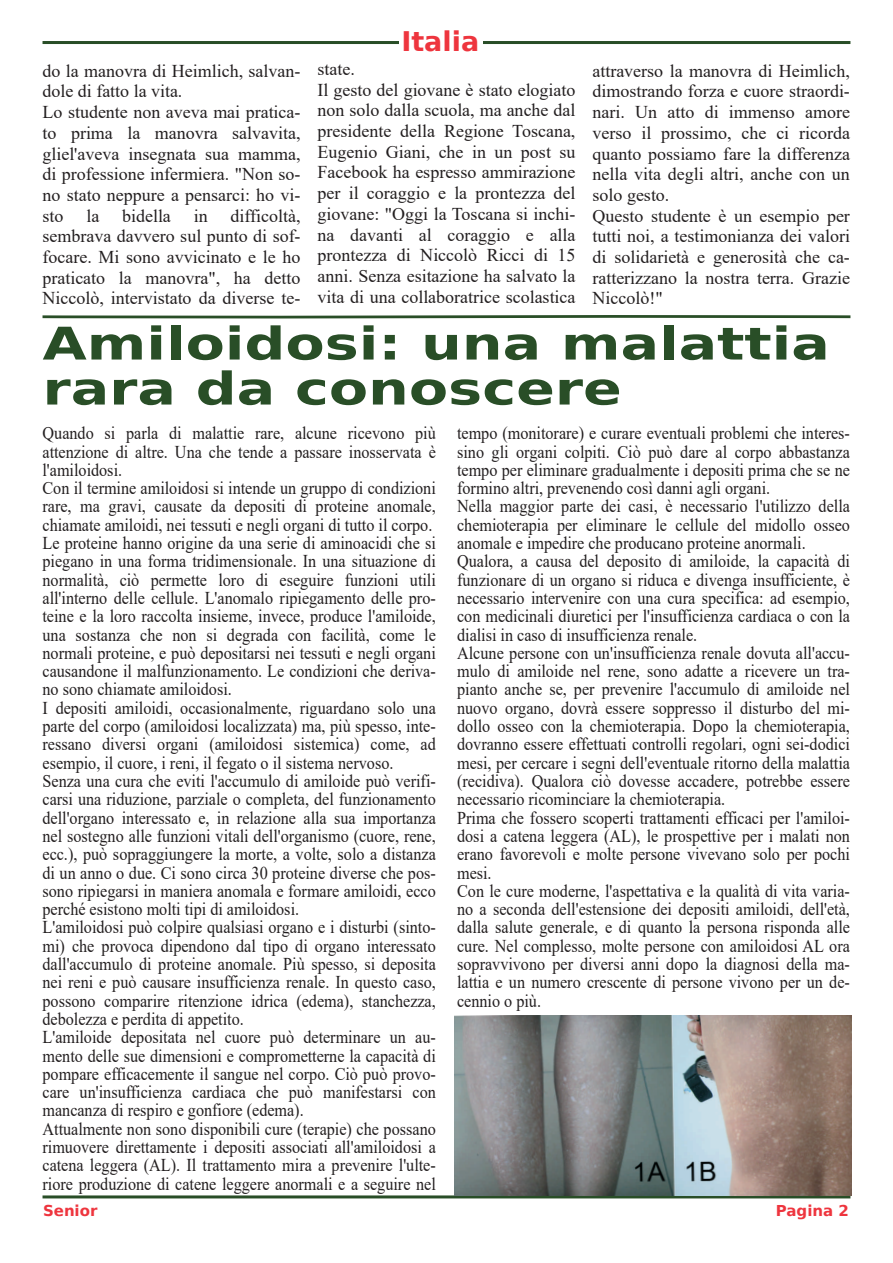
<style>
.page{position:relative;width:893px;height:1263px;background:#fff}
.page>*{position:absolute;margin:0;border:0;box-sizing:border-box;transform-origin:0 0}
.t1{font:700 45px/45px "Bitstream Vera Sans";color:#294e27;scale:1.27 1}
.t2{font:700 27px "Bitstream Vera Sans";color:#ee353e}
.t3{font:18px/18.3px "Times New Roman";color:#231f20;scale:.9 1}
.t4{font:18px/20.7px "Times New Roman";color:#231f20}
.t5{font:700 15px "Bitstream Vera Sans";color:#ee353e}
</style>
<div class="page">
<hr style="left:43px;top:1195px;width:807px;height:3px;background:#294e27">
<hr style="left:43px;top:41px;width:807px;height:3px;background:#294e27">
<div style="left:400px;top:30px;width:83px;height:30px;background:#fff"></div>
<svg style="left:43px;top:315px;width:807px;height:4px;background:#6a8368"></svg>
<img style="left:454px;top:1016px;width:398px;height:180px">
<p class="t4" style="left:43px;top:60px;width:259px">do la manovra di Heimlich, salvan‐ dole di fatto la vita.<br>Lo studente non aveva mai pratica‐ to prima la manovra salvavita, gliel'aveva insegnata sua mamma, di professione infermiera. "Non so‐ no stato neppure a pensarci: ho vi‐ sto</p>
<p class="t4" style="left:43px;top:205px;width:259px;text-align:justify;text-indent:188px">difficoltà, sembrava davvero sul punto di sof‐ focare. Mi sono avvicinato e le ho praticato la manovra", ha detto Niccolò, intervistato da diverse te‐</p>
<p class="t4" style="left:86px;top:205px;width:14px">la</p>
<p class="t4" style="left:122px;top:205px;width:50px">bidella</p>
<p class="t4" style="left:194px;top:205px;width:15px">in</p>
<h2 class="t2" style="left:401px;top:26px;width:79px">Italia</h2>
<p class="t4" style="left:317px;top:59px;width:259px">state.<br>Il gesto del giovane è stato elogiato non solo dalla scuola, ma anche dal presidente della Regione Toscana,<br>Eugenio Giani, che in un post su<br>Facebook ha espresso ammirazione per il coraggio e la prontezza del giovane: "Oggi la Toscana si inchi‐ na davanti al coraggio e alla prontezza di Niccolò Ricci di 15 anni. Senza esitazione ha salvato la vita di una collaboratrice scolastica</p>
<p class="t4" style="left:592px;top:60px;width:259px">attraverso la manovra di Heimlich, dimostrando forza e cuore straordi‐ nari. Un atto di immenso amore verso il prossimo, che ci ricorda quanto possiamo fare la differenza nella vita degli altri, anche con un solo gesto.<br>Questo studente è un esempio per tutti noi, a testimonianza dei valori di solidarietà e generosità che ca‐ ratterizzano la nostra terra. Grazie<br>Niccolò!"</p>
<h1 class="t1" style="left:43px;top:321px;width:621px">Amiloidosi: una malattia rara da conoscere</h1>
<p class="t3" style="left:43px;top:424px;width:439px">Quando si parla di malattie rare, alcune ricevono più attenzione di altre. Una che tende a passare inosservata è l'amiloidosi.<br>Con il termine amiloidosi si intende un gruppo di condizioni rare, ma gravi, causate da depositi di proteine anomale, chiamate amiloidi, nei tessuti e negli organi di tutto il corpo.<br>Le proteine hanno origine da una serie di aminoacidi che si piegano in una forma tridimensionale. In una situazione di normalità, ciò permette loro di eseguire funzioni utili all'interno delle cellule. L'anomalo ripiegamento delle pro‐ teine e la loro raccolta insieme, invece, produce l'amiloide, una sostanza che non si degrada con facilità, come le normali proteine, e può depositarsi nei tessuti e negli organi causandone il malfunzionamento. Le condizioni che deriva‐ no sono chiamate amiloidosi.<br>I depositi amiloidi, occasionalmente, riguardano solo una parte del corpo (amiloidosi localizzata) ma, più spesso, inte‐ ressano diversi organi (amiloidosi sistemica) come, ad esempio, il cuore, i reni, il fegato o il sistema nervoso.<br>Senza una cura che eviti l'accumulo di amiloide può verifi‐ carsi una riduzione, parziale o completa, del funzionamento dell'organo interessato e, in relazione alla sua importanza nel sostegno alle funzioni vitali dell'organismo (cuore, rene, ecc.), può sopraggiungere la morte, a volte, solo a distanza di un anno o due. Ci sono circa 30 proteine diverse che pos‐ sono ripiegarsi in maniera anomala e formare amiloidi, ecco perché esistono molti tipi di amiloidosi.<br>L'amiloidosi può colpire qualsiasi organo e i disturbi (sinto‐ mi) che provoca dipendono dal tipo di organo interessato dall'accumulo di proteine anomale. Più spesso, si deposita nei reni e può causare insufficienza renale. In questo caso, possono comparire ritenzione idrica (edema), stanchezza, debolezza e perdita di appetito.<br>L'amiloide depositata nel cuore può determinare un au‐ mento delle sue dimensioni e comprometterne la capacità di pompare efficacemente il sangue nel corpo. Ciò può provo‐ care un'insufficienza cardiaca che può manifestarsi con mancanza di respiro e gonfiore (edema).<br>Attualmente non sono disponibili cure (terapie) che possano rimuovere direttamente i depositi associati all'amiloidosi a catena leggera (AL). Il trattamento mira a prevenire l'ulte‐ riore produzione di catene leggere anormali e a seguire nel</p>
<p class="t3" style="left:457px;top:424px;width:438px">tempo (monitorare) e curare eventuali problemi che interes‐ sino gli organi colpiti. Ciò può dare al corpo abbastanza tempo per eliminare gradualmente i depositi prima che se ne formino altri, prevenendo così danni agli organi.<br>Nella maggior parte dei casi, è necessario l'utilizzo della chemioterapia per eliminare le cellule del midollo osseo anomale e impedire che producano proteine anormali.<br>Qualora, a causa del deposito di amiloide, la capacità di funzionare di un organo si riduca e divenga insufficiente, è necessario intervenire con una cura specifica: ad esempio, con medicinali diuretici per l'insufficienza cardiaca o con la dialisi in caso di insufficienza renale.<br>Alcune persone con un'insufficienza renale dovuta all'accu‐ mulo di amiloide nel rene, sono adatte a ricevere un tra‐ pianto anche se, per prevenire l'accumulo di amiloide nel nuovo organo, dovrà essere soppresso il disturbo del mi‐ dollo osseo con la chemioterapia. Dopo la chemioterapia, dovranno essere effettuati controlli regolari, ogni sei-dodici mesi, per cercare i segni dell'eventuale ritorno della malattia (recidiva). Qualora ciò dovesse accadere, potrebbe essere necessario ricominciare la chemioterapia.<br>Prima che fossero scoperti trattamenti efficaci per l'amiloi‐ dosi a catena leggera (AL), le prospettive per i malati non erano favorevoli e molte persone vivevano solo per pochi mesi.<br>Con le cure moderne, l'aspettativa e la qualità di vita varia‐ no a seconda dell'estensione dei depositi amiloidi, dell'età, dalla salute generale, e di quanto la persona risponda alle cure. Nel complesso, molte persone con amiloidosi AL ora sopravvivono per diversi anni dopo la diagnosi della ma‐ lattia e un numero crescente di persone vivono per un de‐ cennio o più.</p>
<p class="t5" style="left:43px;top:1202px;width:56px">Senior</p>
<p class="t5" style="left:776px;top:1202px;width:74px">Pagina 2</p>
</div>
